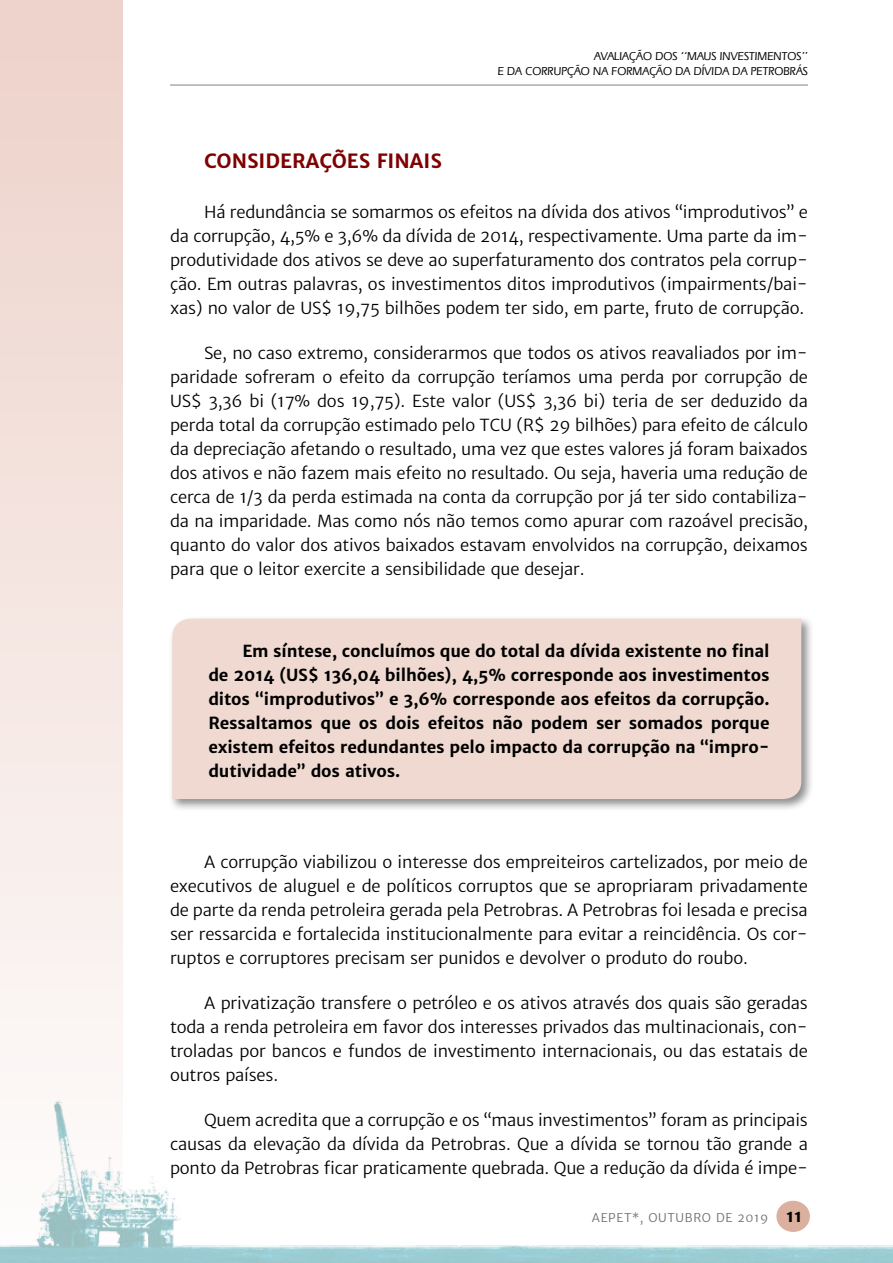
<style>
.page{position:relative;width:893px;height:1263px;background:#fff}
.page>*{position:absolute;margin:0;border:0;box-sizing:border-box;transform-origin:0 0}
.t1{font:700 19.5px "Merriweather Sans";color:#7f0000}
.t2{font:16.5px/24px "Merriweather Sans";letter-spacing:-.01em;color:#000;text-align:justify}
.t3{font:700 16.5px/24px "Merriweather Sans";letter-spacing:-.01em;color:#000;text-align:justify}
.t4{font:500 12px/15px "Eras IT Cby BT";letter-spacing:.01em;color:#000;text-align:right;scale:.94 1}
.t5{font:12px "Merriweather Sans";letter-spacing:.05em;color:#6d6e71}
.s1{font-weight:700;font-size:16.5px;color:#000}
</style>
<div class="page">
<svg style="left:0;top:0;width:122px;height:1025px;background:#f3e3dd"></svg>
<img style="left:0;top:1025px;width:893px;height:238px">
<hr style="left:170px;top:85px;width:638px;height:1px;background:#808285">
<div style="left:168px;top:615px;width:646px;height:196px;background:#000;opacity:.45"></div>
<div style="left:172px;top:619px;width:629px;height:180px;background:#efd9d0"></div>
<p class="t4" style="left:498px;top:48px;width:331px">AVALIAÇÃO DOS ‘‘MAUS INVESTIMENTOS’’<br>E DA CORRUPÇÃO NA FORMAÇÃO DA DÍVIDA DA PETROBRÁS</p>
<p class="t1" style="left:204px;top:149px;width:68px">CONSIDERA</p>
<p class="t1" style="left:319px;top:149px;width:79px">ÇÕES FINAI</p>
<p class="t1" style="left:430px;top:149px;width:13px">S</p>
<p class="t2" style="left:170px;top:200px;width:639px;text-indent:34px">Há redundância se somarmos os efeitos na dívida dos ativos “improdutivos” e da corrupção, 4,5% e 3,6% da dívida de 2014, respectivamente. Uma parte da im&shy;produtividade dos ativos se deve ao superfaturamento dos contratos pela corrup&shy;ção. Em outras palavras, os investimentos ditos improdutivos (impairments/bai&shy;xas) no valor de US$ 19,75 bilhões podem ter sido, em parte, fruto de corrupção.</p>
<p class="t2" style="left:170px;top:341px;width:639px;text-indent:34px">Se, no caso extremo, considerarmos que todos os ativos reavaliados por im&shy;paridade sofreram o efeito da corrupção teríamos uma perda por corrupção de US$ 3,36 bi (17% dos 19,75). Este valor (US$ 3,36 bi) teria de ser deduzido da perda total da corrupção estimado pelo TCU (R$ 29 bilhões) para efeito de cálculo da depreciação afetando o resultado, uma vez que estes valores já foram baixados dos ativos e não fazem mais efeito no resultado. Ou seja, haveria uma redução de cerca de 1/3 da perda estimada na conta da corrupção por já ter sido contabiliza&shy;da na imparidade. Mas como nós não temos como apurar com razoável precisão, quanto do valor dos ativos baixados estavam envolvidos na corrupção, deixamos para que o leitor exercite a sensibilidade que desejar.</p>
<p class="t3" style="left:208px;top:639px;width:563px;text-indent:34px">Em síntese, concluímos que do total da dívida existente no final de 2014 (US$ 136,04 bilhões), 4,5% corresponde aos investimentos ditos ‘‘improdutivos’’ e 3,6% corresponde aos efeitos da corrupção.<br>Ressaltamos que os dois efeitos não podem ser somados porque existem efeitos redundantes pelo impacto da corrupção na ‘‘impro&shy;dutividade’’ dos ativos.</p>
<p class="t2" style="left:170px;top:850px;width:639px;text-indent:34px">A corrupção viabilizou o interesse dos empreiteiros cartelizados, por meio de executivos de aluguel e de políticos corruptos que se apropriaram privadamente de parte da renda petroleira gerada pela Petrobras. A Petrobras foi lesada e precisa ser ressarcida e fortalecida institucionalmente para evitar a reincidência. Os cor&shy;ruptos e corruptores precisam ser punidos e devolver o produto do roubo.</p>
<p class="t2" style="left:170px;top:991px;width:639px;text-indent:34px">A privatização transfere o petróleo e os ativos através dos quais são geradas toda a renda petroleira em favor dos interesses privados das multinacionais, con&shy;troladas por bancos e fundos de investimento internacionais, ou das estatais de outros países.</p>
<p class="t2" style="left:170px;top:1108px;width:639px;text-indent:34px">Quem acredita que a corrupção e os “maus investimentos” foram as principais causas da elevação da dívida da Petrobras. Que a dívida se tornou tão grande a ponto da Petrobras ficar praticamente quebrada. Que a redução da dívida é impe-</p>
<p class="t5" style="left:592px;top:1211px;width:212px">AEPET*, OUTUBRO de 2019 <span class="s1">11</span></p>
</div>
